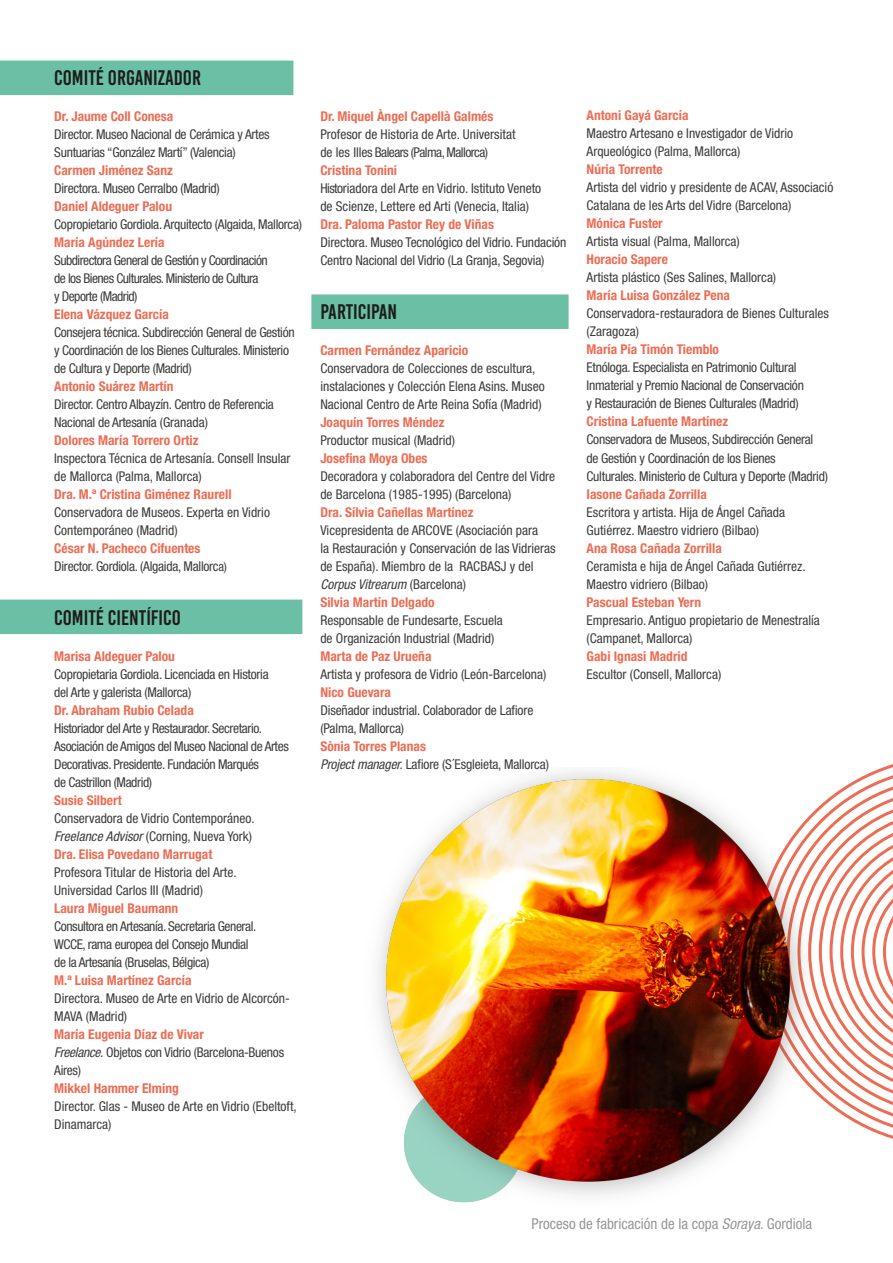
<style>
.page{position:relative;width:893px;height:1263px;background:#fff}
.page>*{position:absolute;margin:0;border:0;box-sizing:border-box;transform-origin:0 0}
.t1{font:21px "Bebas Kai";color:#1d1d1b}
.t2{font:condensed 15px "Helvetica Neue LT Std";color:#979796}
.t3{font:condensed 13.5px/18px "Helvetica Neue LT Std";color:#3d3d3c}
.t4{font:700 condensed 13.5px "Helvetica Neue LT Std";color:#ed6d54}
.t5{font:condensed 13.5px/18px "Helvetica Neue LT Std";letter-spacing:-.02em;color:#3d3d3c}
.t6{font:condensed 13.5px/18px "Helvetica Neue LT Std";letter-spacing:-.03em;color:#3d3d3c}
.t7{font:condensed 13.5px "Helvetica Neue LT Std";letter-spacing:-.04em;color:#3d3d3c}
.t8{font:condensed 13.5px/18px "Helvetica Neue LT Std";letter-spacing:-.025em;color:#3d3d3c}
.s1{font-size:12.75px}
.s2{font-style:italic}
</style>
<div class="page">
<div style="left:0;top:600px;width:302px;height:34px;background:#6abfa5"></div>
<div style="left:311px;top:294px;width:258px;height:35px;background:#6abfa5"></div>
<div style="left:0;top:61px;width:293px;height:34px;background:#6abfa5"></div>
<svg style="left:814px;top:764px;width:79px;height:375px"></svg>
<img style="left:377px;top:770px;width:437px;height:433px">
<p class="t1" style="left:54px;top:67px;width:148px">COMITÉ ORGANIZADOR</p>
<p class="t4" style="left:54px;top:108px;width:121px">Dr. Jaume Coll Conesa</p>
<p class="t5" style="left:54px;top:125px;width:217px">Director. Museo Nacional de Cerámica y Artes<br>Suntuarias “González Martí” (Valencia)</p>
<p class="t4" style="left:54px;top:162px;width:120px">Carmen Jiménez Sanz</p>
<p class="t5" style="left:54px;top:179px;width:167px">Directora. Museo Cerralbo (Madrid)</p>
<p class="t4" style="left:54px;top:198px;width:119px">Daniel Aldeguer Palou</p>
<p class="t5" style="left:54px;top:215px;width:249px">Copropietario Gordiola. Arquitecto (Algaida, Mallorca)</p>
<p class="t4" style="left:54px;top:234px;width:112px">María Agúndez Lería</p>
<p class="t7" style="left:54px;top:253px;width:215px">Subdirectora General de Gestión y Coordinación</p>
<p class="t7" style="left:54px;top:271px;width:206px">de los Bienes Culturales. Ministerio de Cultura</p>
<p class="t7" style="left:54px;top:289px;width:85px">y Deporte (Madrid)</p>
<p class="t4" style="left:54px;top:306px;width:116px">Elena Vázquez García</p>
<p class="t8" style="left:54px;top:323px;width:242px">Consejera técnica. Subdirección General de Gestión y Coordinación de los Bienes Culturales. Ministerio de Cultura y Deporte (Madrid)</p>
<p class="t4" style="left:54px;top:378px;width:121px">Antonio Suárez Martín</p>
<p class="t5" style="left:54px;top:395px;width:221px">Director. Centro Albayzín. Centro de Referencia<br>Nacional de Artesanía (Granada)</p>
<p class="t4" style="left:54px;top:432px;width:146px">Dolores María Torrero Ortiz</p>
<p class="t3" style="left:54px;top:449px;width:238px">Inspectora Técnica de Artesanía. Consell Insular</p>
<p class="t3" style="left:54px;top:467px;width:149px">de Mallorca (Palma, Mallorca)</p>
<p class="t4" style="left:54px;top:486px;width:179px">Dra. M.ª Cristina Giménez Raurell</p>
<p class="t3" style="left:54px;top:503px;width:217px">Conservadora de Museos. Experta en Vidrio<br>Contemporáneo (Madrid)</p>
<p class="t4" style="left:54px;top:540px;width:148px">César N. Pacheco Cifuentes</p>
<p class="t5" style="left:54px;top:557px;width:174px">Director. Gordiola. (Algaida, Mallorc<span class="s1">a)</span></p>
<p class="t1" style="left:54px;top:607px;width:128px">COMITÉ CIENTÍFICO</p>
<p class="t4" style="left:54px;top:648px;width:122px">Marisa Aldeguer Palou</p>
<p class="t5" style="left:54px;top:665px;width:216px">Copropietaria Gordiola. Licenciada en Historia</p>
<p class="t5" style="left:54px;top:683px;width:139px">del Arte y galerista (Mallorca)</p>
<p class="t4" style="left:54px;top:702px;width:141px">Dr. Abraham Rubio Celada</p>
<p class="t6" style="left:54px;top:719px;width:236px">Historiador del Arte y Restaurador. Secretario.<br>Asociación de Amigos del Museo Nacional de Artes<br>Decorativas. Presidente. Fundación Marqués</p>
<p class="t6" style="left:54px;top:773px;width:99px">de Castrillon (Madrid)</p>
<p class="t4" style="left:54px;top:792px;width:69px">Susie Silbert</p>
<p class="t3" style="left:54px;top:809px;width:202px">Conservadora de Vidrio Contemporáneo.<br><span class="s2">Freelance Advisor</span> (Corning, Nueva York)</p>
<p class="t4" style="left:54px;top:846px;width:160px">Dra. Elisa Povedano Marrugat</p>
<p class="t3" style="left:54px;top:863px;width:184px">Profesora Titular de Historia del Arte.</p>
<p class="t3" style="left:54px;top:881px;width:150px">Universidad Carlos III (Madrid)</p>
<p class="t4" style="left:54px;top:900px;width:126px">Laura Miguel Baumann</p>
<p class="t6" style="left:54px;top:917px;width:204px">Consultora en Artesanía. Secretaria General.</p>
<p class="t6" style="left:54px;top:935px;width:196px">WCCE, rama europea del Consejo Mundial</p>
<p class="t6" style="left:54px;top:953px;width:157px">de la Artesanía (Bruselas, Bélgica)</p>
<p class="t4" style="left:54px;top:972px;width:139px">M.ª Luisa Martínez García</p>
<p class="t3" style="left:54px;top:989px;width:237px">Directora. Museo de Arte en Vidrio de Alcorcón-<br>MAVA (Madrid)</p>
<p class="t4" style="left:54px;top:1026px;width:151px">María Eugenia Díaz de Vivar</p>
<p class="t5" style="left:54px;top:1043px;width:231px"><span class="s2">Freelance.</span> Objetos con Vidrio (Barcelona-Buenos<br>Aires)</p>
<p class="t4" style="left:54px;top:1080px;width:126px">Mikkel Hammer Elming</p>
<p class="t3" style="left:54px;top:1097px;width:244px">Director. Glas - Museo de Arte en Vidrio (Ebeltoft,<br>Dinamarca)</p>
<p class="t4" style="left:320px;top:108px;width:175px">Dr. Miquel Àngel Capellà Galmés</p>
<p class="t3" style="left:320px;top:125px;width:197px">Profesor de Historia de Arte. Universitat</p>
<p class="t7" style="left:320px;top:144px;width:169px">de les Illes Balears (Palma, Mallorca)</p>
<p class="t4" style="left:320px;top:162px;width:78px">Cristina Tonini</p>
<p class="t3" style="left:320px;top:179px;width:222px">Historiadora del Arte en Vidrio. Istituto Veneto</p>
<p class="t3" style="left:320px;top:197px;width:210px">de Scienze, Lettere ed Arti (Venecia, Italia)</p>
<p class="t4" style="left:320px;top:216px;width:175px">Dra. Paloma Pastor Rey de Viñas</p>
<p class="t3" style="left:320px;top:233px;width:247px">Directora. Museo Tecnológico del Vidrio. Fundación<br>Centro Nacional del Vidrio (La Granja, Segovia)</p>
<p class="t1" style="left:320px;top:300px;width:78px">PARTICIPAN</p>
<p class="t4" style="left:320px;top:342px;width:149px">Carmen Fernández Aparicio</p>
<p class="t3" style="left:320px;top:359px;width:226px">Conservadora de Colecciones de escultura, instalaciones y Colección Elena Asins. Museo</p>
<p class="t3" style="left:320px;top:395px;width:223px">Nacional Centro de Arte Reina Sofía (Madrid)</p>
<p class="t4" style="left:320px;top:414px;width:126px">Joaquín Torres Méndez</p>
<p class="t3" style="left:320px;top:431px;width:136px">Productor musical (Madrid)</p>
<p class="t4" style="left:320px;top:450px;width:109px">Josefina Moya Obes</p>
<p class="t3" style="left:320px;top:467px;width:236px">Decoradora y colaboradora del Centre del Vidre</p>
<p class="t3" style="left:320px;top:485px;width:193px">de Barcelona (1985-1995) (Barcelona)</p>
<p class="t4" style="left:320px;top:504px;width:155px">Dra. Sílvia Cañellas Martínez</p>
<p class="t3" style="left:320px;top:521px;width:219px">Vicepresidenta de ARCOVE (Asociación para</p>
<p class="t3" style="left:320px;top:539px;width:237px">la Restauración y Conservación de las Vidrieras</p>
<p class="t3" style="left:320px;top:557px;width:215px">de España). Miembro de la RACBASJ y del<br><span class="s2">Corpus Vitrearum</span> (Barcelona)</p>
<p class="t4" style="left:320px;top:594px;width:116px">Silvia Martín Delgado</p>
<p class="t3" style="left:320px;top:611px;width:184px">Responsable de Fundesarte, Escuela</p>
<p class="t3" style="left:320px;top:629px;width:175px">de Organización Industrial (Madrid)</p>
<p class="t4" style="left:320px;top:648px;width:113px">Marta de Paz Urueña</p>
<p class="t3" style="left:320px;top:665px;width:227px">Artista y profesora de Vidrio (León-Barcelona)</p>
<p class="t4" style="left:320px;top:684px;width:72px">Nico Guevara</p>
<p class="t3" style="left:320px;top:701px;width:214px">Diseñador industrial. Colaborador de Lafiore (Palma, Mallorca)</p>
<p class="t4" style="left:320px;top:738px;width:107px">Sònia Torres Planas</p>
<p class="t3" style="left:320px;top:755px;width:230px"><span class="s2">Project manager.</span> Lafiore (S´Esgleieta, Mallorca)</p>
<p class="t4" style="left:587px;top:107px;width:103px">Antoni Gayá García</p>
<p class="t3" style="left:587px;top:125px;width:208px">Maestro Artesano e Investigador de Vidrio<br>Arqueológico (Palma, Mallorca)</p>
<p class="t4" style="left:587px;top:161px;width:78px">Núria Torrente</p>
<p class="t3" style="left:587px;top:179px;width:248px">Artista del vidrio y presidente de ACAV, Associació<br>Catalana de les Arts del Vidre (Barcelona)</p>
<p class="t4" style="left:587px;top:215px;width:78px">Mónica Fuster</p>
<p class="t3" style="left:587px;top:233px;width:155px">Artista visual (Palma, Mallorca)</p>
<p class="t4" style="left:587px;top:251px;width:83px">Horacio Sapere</p>
<p class="t3" style="left:587px;top:269px;width:191px">Artista plástico (Ses Salines, Mallorca)</p>
<p class="t4" style="left:587px;top:287px;width:145px">María Luisa González Pena</p>
<p class="t3" style="left:587px;top:305px;width:244px">Conservadora-restauradora de Bienes Culturales (Zaragoza)</p>
<p class="t4" style="left:587px;top:341px;width:134px">María Pía Timón Tiemblo</p>
<p class="t5" style="left:587px;top:359px;width:219px">Etnóloga. Especialista en Patrimonio Cultural<br>Inmaterial y Premio Nacional de Conservación</p>
<p class="t5" style="left:587px;top:395px;width:214px">y Restauración de Bienes Culturales (Madrid)</p>
<p class="t4" style="left:587px;top:413px;width:143px">Cristina Lafuente Martínez</p>
<p class="t5" style="left:587px;top:431px;width:228px">Conservadora de Museos, Subdirección General</p>
<p class="t5" style="left:587px;top:449px;width:191px">de Gestión y Coordinación de los Bienes</p>
<p class="t5" style="left:587px;top:467px;width:243px">Culturales. Ministerio de Cultura y Deporte (Madrid)</p>
<p class="t4" style="left:587px;top:485px;width:122px">Iasone Cañada Zorrilla</p>
<p class="t3" style="left:587px;top:503px;width:200px">Escritora y artista. Hija de Ángel Cañada<br>Gutiérrez. Maestro vidriero (Bilbao)</p>
<p class="t4" style="left:587px;top:539px;width:137px">Ana Rosa Cañada Zorrilla</p>
<p class="t3" style="left:587px;top:557px;width:221px">Ceramista e hija de Ángel Cañada Gutiérrez.</p>
<p class="t3" style="left:587px;top:575px;width:123px">Maestro vidriero (Bilbao)</p>
<p class="t4" style="left:587px;top:593px;width:116px">Pascual Esteban Yern</p>
<p class="t3" style="left:587px;top:611px;width:235px">Empresario. Antiguo propietario de Menestralía (Campanet, Mallorca)</p>
<p class="t4" style="left:587px;top:647px;width:102px">Gabi Ignasi Madrid</p>
<p class="t3" style="left:587px;top:665px;width:136px">Escultor (Consell, Mallorca)</p>
<p class="t2" style="left:531px;top:1215px;width:282px">Proceso de fabricación de la copa <span class="s2">Soraya</span>. Gordiola</p>
</div>
